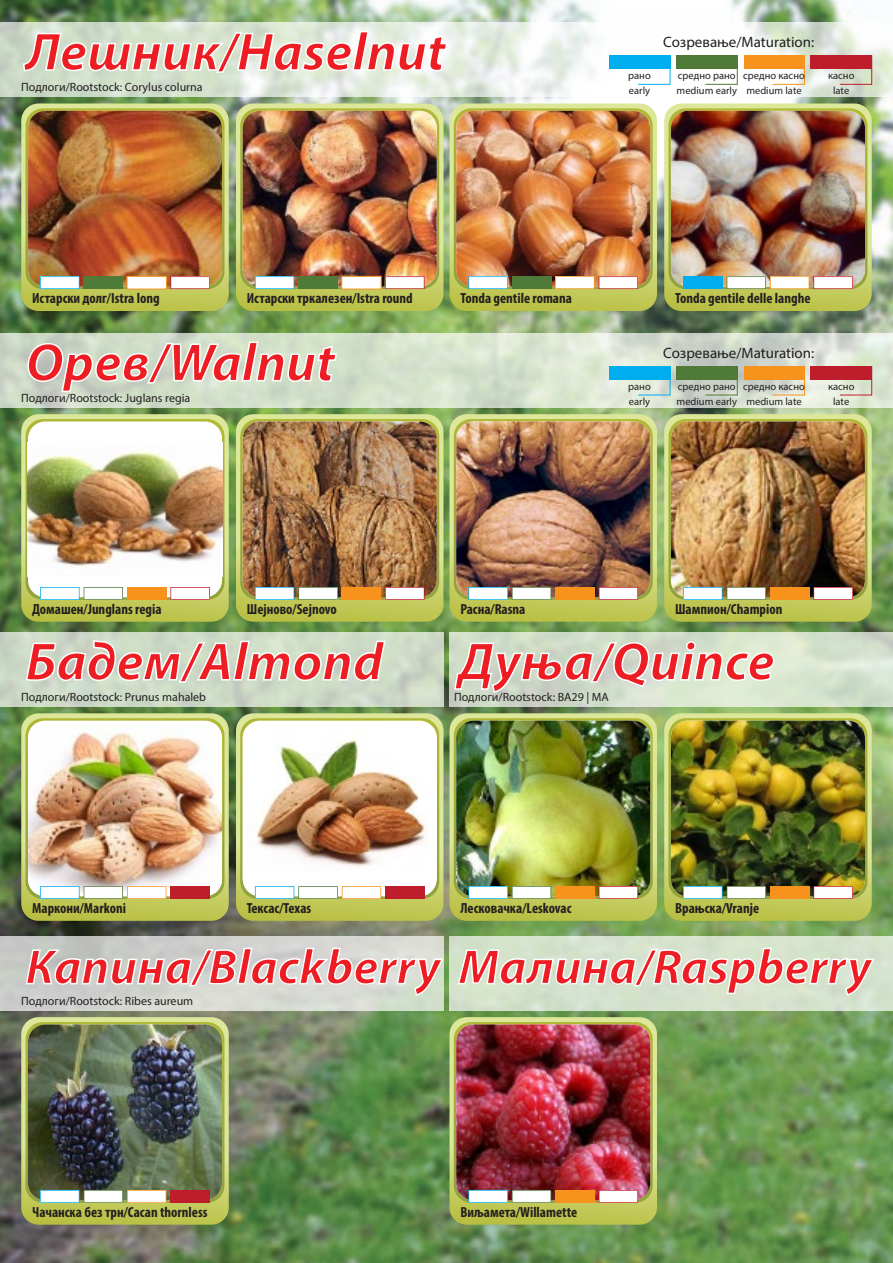
<style>
.page{position:relative;width:893px;height:1263px;background:#fff}
.page>*{position:absolute;margin:0;border:0;box-sizing:border-box;transform-origin:0 0}
.t1{font:italic 700 54px "Myriad Pro";color:#ee1d23}
.t2{font:italic 700 49.5px "Myriad Pro";color:#ee1d23}
.t3{font:15px "Myriad Pro";color:#231f20}
.t4{font:700 condensed 14.7px "Myriad Pro";color:#231f20}
.t5{font:12px "Myriad Pro";color:#231f20}
.t6{font:10.5px/15px "Myriad Pro";color:#231f20}
</style>
<div class="page">
<img style="left:0;top:0;width:893px;height:1263px">
<svg style="left:0;top:333px;width:893px;height:74px;background:#d7e0d0"></svg>
<img style="left:449px;top:414px;width:208px;height:208px">
<img style="left:664px;top:414px;width:208px;height:208px">
<img style="left:449px;top:1017px;width:208px;height:208px">
<div style="left:609px;top:366px;width:61px;height:13px;background:#00aeef"></div>
<svg style="left:637px;top:365px;width:34px;height:31px"></svg>
<svg style="left:705px;top:365px;width:33px;height:31px"></svg>
<svg style="left:772px;top:365px;width:33px;height:31px"></svg>
<svg style="left:839px;top:365px;width:33px;height:31px"></svg>
<div style="left:676px;top:366px;width:61px;height:13px;background:#507a37"></div>
<div style="left:743px;top:366px;width:61px;height:13px;background:#f7931d"></div>
<div style="left:811px;top:366px;width:61px;height:13px;background:#be1d2c"></div>
<svg style="left:0;top:22px;width:893px;height:75px"></svg>
<img style="left:21px;top:104px;width:208px;height:207px">
<img style="left:236px;top:104px;width:207px;height:207px">
<img style="left:449px;top:104px;width:208px;height:207px">
<img style="left:664px;top:104px;width:208px;height:207px">
<svg style="left:22px;top:30px;width:427px;height:44px"></svg>
<div style="left:609px;top:55px;width:61px;height:14px;background:#00aeef"></div>
<svg style="left:637px;top:54px;width:34px;height:31px"></svg>
<svg style="left:705px;top:54px;width:33px;height:31px"></svg>
<svg style="left:772px;top:54px;width:33px;height:31px"></svg>
<svg style="left:839px;top:54px;width:33px;height:31px"></svg>
<div style="left:676px;top:55px;width:61px;height:14px;background:#507a37"></div>
<div style="left:743px;top:55px;width:61px;height:14px;background:#f7931d"></div>
<div style="left:811px;top:55px;width:61px;height:14px;background:#be1d2c"></div>
<svg style="left:0;top:936px;width:443px;height:74px;background:#d0d3cd"></svg>
<div style="left:449px;top:936px;width:444px;height:74px;background:#d5e2cc"></div>
<img style="left:21px;top:1017px;width:208px;height:208px">
<div style="left:170px;top:1190px;width:40px;height:13px;background:#be1d2c"></div>
<svg style="left:25px;top:947px;width:420px;height:49px;background:#d7d9d5"></svg>
<svg style="left:457px;top:947px;width:417px;height:49px"></svg>
<img style="left:449px;top:713px;width:208px;height:208px">
<img style="left:664px;top:713px;width:208px;height:208px">
<div style="left:0;top:632px;width:443px;height:74px;background:#c9d5c2"></div>
<svg style="left:449px;top:632px;width:444px;height:74px;background:#d4e0cc"></svg>
<img style="left:21px;top:341px;width:422px;height:580px">
<svg style="left:453px;top:640px;width:322px;height:54px;background:#d8e2d2"></svg>
<h1 class="t1" style="left:26px;top:17px;width:422px">Лешник/Haselnut</h1>
<p class="t5" style="left:21px;top:80px;width:183px">Подлоги/Rootstock: Corylus colurna</p>
<p class="t6" style="left:628px;top:68px;width:24px">рано early</p>
<p class="t6" style="left:677px;top:68px;width:62px">средно рано medium early</p>
<p class="t6" style="left:743px;top:68px;width:63px;text-align:center">средно касно medium late</p>
<p class="t6" style="left:828px;top:68px;width:28px;text-align:center">касно late</p>
<p class="t3" style="left:663px;top:33px;width:153px">Созревање/Maturation:</p>
<p class="t4" style="left:32px;top:289px;width:129px">Истарски долг/Istra long</p>
<p class="t4" style="left:247px;top:289px;width:167px">Истарски тркалезен/Istra round</p>
<p class="t4" style="left:460px;top:289px;width:113px">Tonda gentile romana</p>
<p class="t4" style="left:675px;top:289px;width:137px">Tonda gentile delle langhe</p>
<h1 class="t1" style="left:26px;top:327px;width:311px">Орев/Walnut</h1>
<p class="t5" style="left:21px;top:390px;width:171px">Подлоги/Rootstock: Juglans regia</p>
<p class="t6" style="left:628px;top:379px;width:24px">рано early</p>
<p class="t6" style="left:677px;top:379px;width:62px">средно рано medium early</p>
<p class="t6" style="left:743px;top:379px;width:63px;text-align:center">средно касно medium late</p>
<p class="t6" style="left:828px;top:379px;width:28px;text-align:center">касно late</p>
<p class="t3" style="left:663px;top:344px;width:153px">Созревање/Maturation:</p>
<p class="t4" style="left:32px;top:600px;width:131px">Домашен/Junglans regia</p>
<p class="t4" style="left:247px;top:600px;width:91px">Шејново/Sejnovo</p>
<p class="t4" style="left:460px;top:600px;width:66px">Расна/Rasna</p>
<p class="t4" style="left:675px;top:600px;width:109px">Шампион/Champion</p>
<h1 class="t1" style="left:26px;top:626px;width:359px">Бадем/Almond</h1>
<p class="t5" style="left:21px;top:690px;width:186px">Подлоги/Rootstock: Prunus mahaleb</p>
<h1 class="t1" style="left:458px;top:626px;width:318px">Дуња/Quince</h1>
<p class="t5" style="left:454px;top:690px;width:156px">Подлоги/Rootstock: BA29 | MA</p>
<p class="t4" style="left:32px;top:899px;width:95px">Маркони/Markoni</p>
<p class="t4" style="left:247px;top:899px;width:66px">Тексас/Texas</p>
<p class="t4" style="left:460px;top:899px;width:113px">Лесковачка/Leskovac</p>
<p class="t4" style="left:675px;top:899px;width:86px">Врањска/Vranje</p>
<h2 class="t2" style="left:26px;top:935px;width:848px">Капина/Blackberry Малина/Raspberry</h2>
<p class="t5" style="left:21px;top:993px;width:174px">Подлоги/Rootstock: Ribes aureum</p>
<p class="t4" style="left:32px;top:1203px;width:177px">Чачанска без трн/Cacan thornless</p>
<p class="t4" style="left:460px;top:1203px;width:118px">Виљамета/Willamette</p>
</div>
